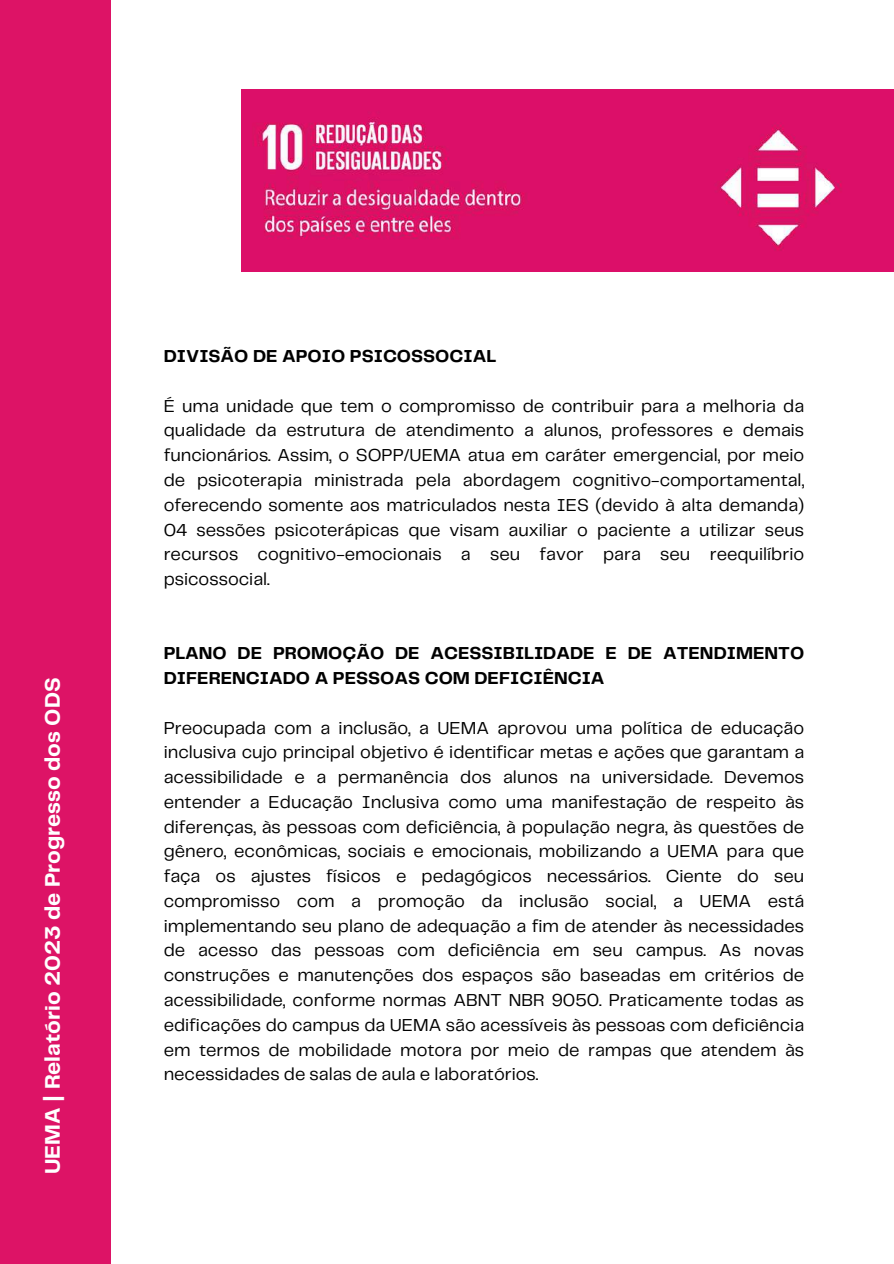
<style>
.page{position:relative;width:894px;height:1264px;background:#fff}
.page>*{position:absolute;margin:0;border:0;box-sizing:border-box;transform-origin:0 0}
.t1{font:700 21.9px "Telegraf";color:#fff}
.t2{font:18px/24.8px "Telegraf";color:#000;text-align:justify}
.t3{font:700 18px/24.8px "Telegraf";color:#000}
</style>
<div class="page">
<div style="left:0;top:0;width:110px;height:1263px;background:#dd1366"></div>
<img style="left:242px;top:89px;width:651px;height:183px">
<p class="t1" style="left:43px;top:1174px;width:498px;rotate:-90deg">UEMA | Relatório 2023 de Progresso dos ODS</p>
<p class="t3" style="left:164px;top:345px;width:334px">DIVISÃO DE APOIO PSICOSSOCIAL</p>
<p class="t2" style="left:164px;top:394px;width:642px">É uma unidade que tem o compromisso de contribuir para a melhoria da qualidade da estrutura de atendimento a alunos, professores e demais funcionários. Assim, o SOPP/UEMA atua em caráter emergencial, por meio de psicoterapia ministrada pela abordagem cognitivo-comportamental, oferecendo somente aos matriculados nesta IES (devido à alta demanda)<br>04 sessões psicoterápicas que visam auxiliar o paciente a utilizar seus recursos cognitivo-emocionais a seu favor para seu reequilíbrio psicossocial.</p>
<p class="t3" style="left:164px;top:642px;width:642px">PLANO DE PROMOÇÃO DE ACESSIBILIDADE E DE ATENDIMENTO<br>DIFERENCIADO A PESSOAS COM DEFICIÊNCIA</p>
<p class="t2" style="left:164px;top:716px;width:642px">Preocupada com a inclusão, a UEMA aprovou uma política de educação inclusiva cujo principal objetivo é identificar metas e ações que garantam a acessibilidade e a permanência dos alunos na universidade. Devemos entender a Educação Inclusiva como uma manifestação de respeito às diferenças, às pessoas com deficiência, à população negra, às questões de gênero, econômicas, sociais e emocionais, mobilizando a UEMA para que faça os ajustes físicos e pedagógicos necessários. Ciente do seu compromisso com a promoção da inclusão social, a UEMA está implementando seu plano de adequação a fim de atender às necessidades de acesso das pessoas com deficiência em seu campus. As novas construções e manutenções dos espaços são baseadas em critérios de acessibilidade, conforme normas ABNT NBR 9050. Praticamente todas as edificações do campus da UEMA são acessíveis às pessoas com deficiência em termos de mobilidade motora por meio de rampas que atendem às necessidades de salas de aula e laboratórios.</p>
</div>
